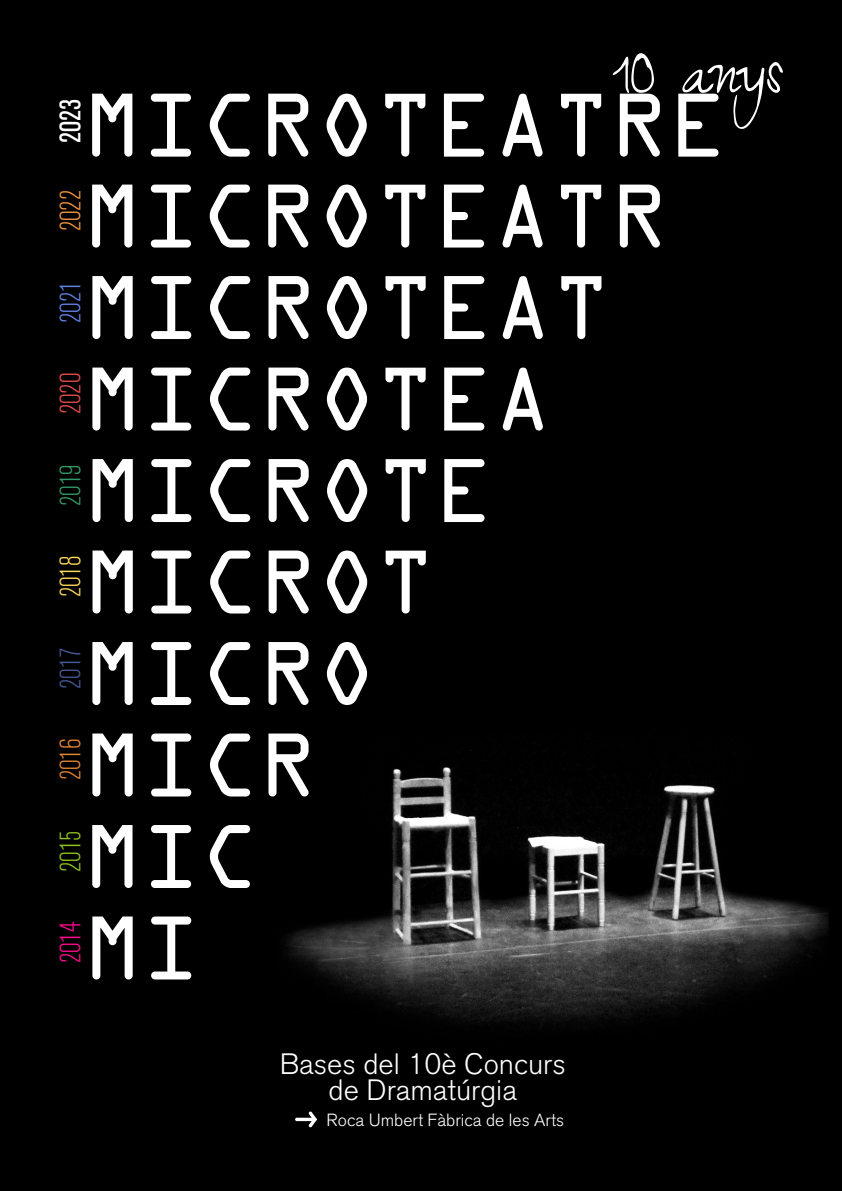
<style>
.page{position:relative;width:842px;height:1191px;background:#000}
.page>*{position:absolute;margin:0;border:0;box-sizing:border-box;transform-origin:0 0}
.t1{font:condensed 29.4px "Akzidenz Grotesk BQ";color:#fff}
.t2{font:300 condensed 29.4px "Akzidenz Grotesk BQ";color:#f29742}
.t3{font:300 condensed 29.4px "Akzidenz Grotesk BQ";color:#6381e6}
.t4{font:300 condensed 29.4px "Akzidenz Grotesk BQ";color:#e54c4c}
.t5{font:300 condensed 29.4px "Akzidenz Grotesk BQ";color:#339867}
.t6{font:300 condensed 29.4px "Akzidenz Grotesk BQ";color:#ffdb5a}
.t7{font:300 condensed 29.4px "Akzidenz Grotesk BQ";color:#465992}
.t8{font:300 condensed 29.4px "Akzidenz Grotesk BQ";color:#e08531}
.t9{font:300 condensed 29.4px "Akzidenz Grotesk BQ";color:#8ec21e}
.t10{font:300 condensed 29.4px "Akzidenz Grotesk BQ";color:#fd0a90}
.t11{font:300 29.2px/26.3px "Akzidenz Grotesk BQ";color:#fff;text-align:center}
.t12{font:300 17.5px "Akzidenz Grotesk BQ";color:#fff}
</style>
<div class="page">
<img style="left:153px;top:672px;width:676px;height:450px">
<svg style="left:92px;top:94px;width:40px;height:63px"></svg>
<svg style="left:151px;top:94px;width:40px;height:63px"></svg>
<svg style="left:210px;top:94px;width:40px;height:63px"></svg>
<svg style="left:268px;top:94px;width:40px;height:63px"></svg>
<svg style="left:327px;top:94px;width:40px;height:63px"></svg>
<svg style="left:385px;top:94px;width:40px;height:63px"></svg>
<svg style="left:444px;top:94px;width:40px;height:63px"></svg>
<svg style="left:502px;top:94px;width:41px;height:63px"></svg>
<svg style="left:561px;top:94px;width:40px;height:63px"></svg>
<svg style="left:92px;top:185px;width:40px;height:62px"></svg>
<svg style="left:151px;top:185px;width:40px;height:62px"></svg>
<svg style="left:210px;top:185px;width:40px;height:62px"></svg>
<svg style="left:268px;top:185px;width:40px;height:62px"></svg>
<svg style="left:327px;top:185px;width:40px;height:62px"></svg>
<svg style="left:385px;top:185px;width:40px;height:62px"></svg>
<svg style="left:444px;top:185px;width:40px;height:62px"></svg>
<svg style="left:502px;top:185px;width:41px;height:62px"></svg>
<svg style="left:561px;top:185px;width:40px;height:62px"></svg>
<svg style="left:620px;top:185px;width:40px;height:62px"></svg>
<svg style="left:92px;top:276px;width:41px;height:63px"></svg>
<svg style="left:151px;top:276px;width:40px;height:63px"></svg>
<svg style="left:210px;top:276px;width:40px;height:63px"></svg>
<svg style="left:268px;top:276px;width:41px;height:63px"></svg>
<svg style="left:327px;top:276px;width:40px;height:63px"></svg>
<svg style="left:385px;top:276px;width:41px;height:63px"></svg>
<svg style="left:444px;top:276px;width:40px;height:63px"></svg>
<svg style="left:503px;top:276px;width:40px;height:63px"></svg>
<svg style="left:561px;top:276px;width:40px;height:63px"></svg>
<svg style="left:92px;top:367px;width:41px;height:63px"></svg>
<svg style="left:151px;top:367px;width:40px;height:63px"></svg>
<svg style="left:210px;top:367px;width:40px;height:63px"></svg>
<svg style="left:268px;top:367px;width:41px;height:63px"></svg>
<svg style="left:327px;top:367px;width:40px;height:63px"></svg>
<svg style="left:385px;top:368px;width:41px;height:62px"></svg>
<svg style="left:444px;top:367px;width:40px;height:63px"></svg>
<svg style="left:503px;top:367px;width:40px;height:63px"></svg>
<svg style="left:93px;top:459px;width:40px;height:63px"></svg>
<svg style="left:151px;top:459px;width:40px;height:63px"></svg>
<svg style="left:210px;top:459px;width:40px;height:63px"></svg>
<svg style="left:269px;top:459px;width:40px;height:63px"></svg>
<svg style="left:327px;top:459px;width:40px;height:63px"></svg>
<svg style="left:386px;top:459px;width:40px;height:63px"></svg>
<svg style="left:444px;top:459px;width:40px;height:63px"></svg>
<svg style="left:93px;top:550px;width:40px;height:63px"></svg>
<svg style="left:151px;top:550px;width:40px;height:63px"></svg>
<svg style="left:210px;top:550px;width:40px;height:63px"></svg>
<svg style="left:269px;top:550px;width:40px;height:63px"></svg>
<svg style="left:327px;top:550px;width:40px;height:63px"></svg>
<svg style="left:386px;top:550px;width:40px;height:63px"></svg>
<svg style="left:92px;top:642px;width:41px;height:63px"></svg>
<svg style="left:151px;top:642px;width:40px;height:63px"></svg>
<svg style="left:210px;top:642px;width:40px;height:63px"></svg>
<svg style="left:268px;top:642px;width:41px;height:63px"></svg>
<svg style="left:327px;top:642px;width:40px;height:63px"></svg>
<svg style="left:92px;top:733px;width:41px;height:63px"></svg>
<svg style="left:151px;top:733px;width:40px;height:63px"></svg>
<svg style="left:210px;top:733px;width:40px;height:63px"></svg>
<svg style="left:268px;top:733px;width:41px;height:63px"></svg>
<svg style="left:92px;top:825px;width:41px;height:63px"></svg>
<svg style="left:151px;top:825px;width:40px;height:63px"></svg>
<svg style="left:210px;top:825px;width:40px;height:63px"></svg>
<svg style="left:92px;top:916px;width:41px;height:63px"></svg>
<svg style="left:151px;top:916px;width:40px;height:63px"></svg>
<svg style="left:295px;top:1117px;width:21px;height:4px"></svg>
<svg style="left:308px;top:1111px;width:9px;height:16px"></svg>
<svg style="left:678px;top:62px;width:105px;height:95px"></svg>
<svg style="left:613px;top:53px;width:47px;height:104px"></svg>
<p class="t1" style="left:54px;top:143px;width:46px;rotate:-90deg">2023</p>
<p class="t2" style="left:55px;top:231px;width:43px;rotate:-90deg">2022</p>
<p class="t3" style="left:55px;top:323px;width:43px;rotate:-90deg">2021</p>
<p class="t4" style="left:55px;top:414px;width:43px;rotate:-90deg">2020</p>
<p class="t5" style="left:55px;top:506px;width:43px;rotate:-90deg">2019</p>
<p class="t6" style="left:55px;top:597px;width:43px;rotate:-90deg">2018</p>
<p class="t7" style="left:55px;top:689px;width:43px;rotate:-90deg">2017</p>
<p class="t8" style="left:55px;top:780px;width:43px;rotate:-90deg">2016</p>
<p class="t9" style="left:55px;top:872px;width:43px;rotate:-90deg">2015</p>
<p class="t10" style="left:55px;top:963px;width:43px;rotate:-90deg">2014</p>
<p class="t11" style="left:280px;top:1051px;width:287px">Bases del 10è Concurs de Dramatúrgia</p>
<p class="t12" style="left:327px;top:1110px;width:239px">Roca Umbert Fàbrica de les Arts</p>
</div>
